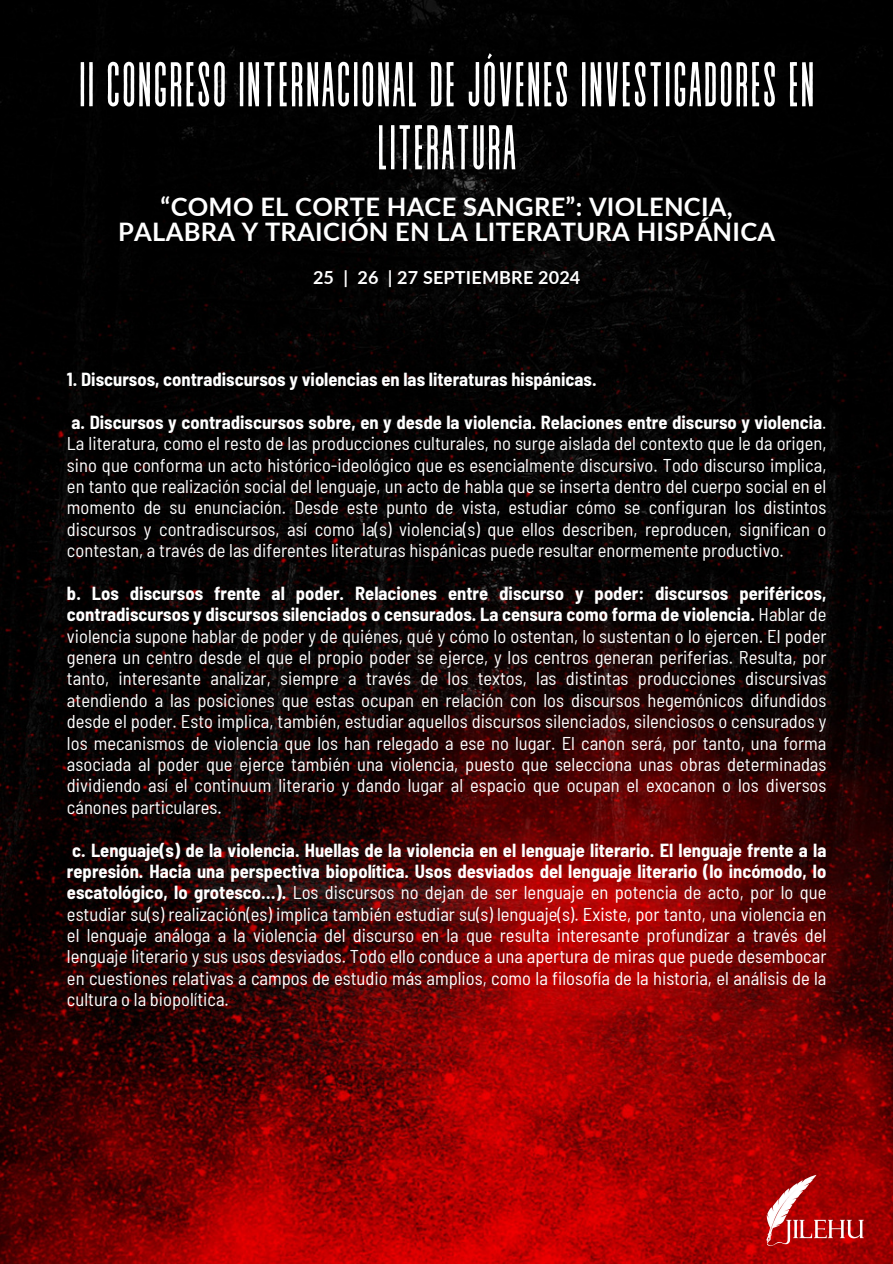
<style>
.page{position:relative;width:893px;height:1264px;background:#fff}
.page>*{position:absolute;margin:0;border:0;box-sizing:border-box;transform-origin:0 0}
.t1{font:63px/63px "Revive 80 Tall";letter-spacing:.01em;color:#fff;text-align:center}
.t2{font:700 25.5px/24.8px "Lato";letter-spacing:.01em;color:#fff;text-align:center}
.t3{font:semi-condensed 18.45px/21.3px "Barlow";color:#fff;text-align:justify}
.t4{font:700 semi-condensed 18.45px "Barlow";color:#fff}
.t5{font:700 18px "Lato";letter-spacing:.01em;color:#fff}
.s1{font-weight:700}
</style>
<div class="page">
<img style="left:0;top:0;width:892px;height:1263px">
<img style="left:752px;top:1147px;width:116px;height:116px">
<h1 class="t1" style="left:78px;top:58px;width:738px">II CONGRESO INTERNACIONAL DE JÓVENES INVESTIGADORES EN<br>LITERATURA</h1>
<h2 class="t2" style="left:118px;top:194px;width:658px">“COMO EL CORTE HACE SANGRE”: VIOLENCIA,<br>PALABRA Y TRAICIÓN EN LA LITERATURA HISPÁNICA</h2>
<h3 class="t5" style="left:313px;top:266px;width:269px">25 | 26 | 27 SEPTIEMBRE 2024</h3>
<h4 class="t4" style="left:67px;top:367px;width:531px">1. Discursos, contradiscursos y violencias en las literaturas hispánicas.</h4>
<p class="t3" style="left:67px;top:411px;width:761px"><span class="s1">a. Discursos y contradiscursos sobre, en y desde la violencia. Relaciones entre discurso y violencia</span>.<br>La literatura, como el resto de las producciones culturales, no surge aislada del contexto que le da origen, sino que conforma un acto histórico-ideológico que es esencialmente discursivo. Todo discurso implica, en tanto que realización social del lenguaje, un acto de habla que se inserta dentro del cuerpo social en el momento de su enunciación. Desde este punto de vista, estudiar cómo se configuran los distintos discursos y contradiscursos, así como la(s) violencia(s) que ellos describen, reproducen, significan o contestan, a través de las diferentes literaturas hispánicas puede resultar enormemente productivo.</p>
<p class="t3" style="left:67px;top:582px;width:761px"><span class="s1">b. Los discursos frente al poder. Relaciones entre discurso y poder: discursos periféricos, contradiscursos y discursos silenciados o censurados. La censura como forma de violencia.</span> Hablar de violencia supone hablar de poder y de quiénes, qué y cómo lo ostentan, lo sustentan o lo ejercen. El poder genera un centro desde el que el propio poder se ejerce, y los centros generan periferias. Resulta, por tanto, interesante analizar, siempre a través de los textos, las distintas producciones discursivas atendiendo a las posiciones que estas ocupan en relación con los discursos hegemónicos difundidos desde el poder. Esto implica, también, estudiar aquellos discursos silenciados, silenciosos o censurados y los mecanismos de violencia que los han relegado a ese no lugar. El canon será, por tanto, una forma asociada al poder que ejerce también una violencia, puesto que selecciona unas obras determinadas dividiendo así el continuum literario y dando lugar al espacio que ocupan el exocanon o los diversos cánones particulares.</p>
<p class="t3" style="left:67px;top:838px;width:761px"><span class="s1">c. Lenguaje(s) de la violencia. Huellas de la violencia en el lenguaje literario. El lenguaje frente a la represión. Hacia una perspectiva biopolítica. Usos desviados del lenguaje literario (lo incómodo, lo escatológico, lo grotesco…).</span> Los discursos no dejan de ser lenguaje en potencia de acto, por lo que estudiar su(s) realización(es) implica también estudiar su(s) lenguaje(s). Existe, por tanto, una violencia en el lenguaje análoga a la violencia del discurso en la que resulta interesante profundizar a través del lenguaje literario y sus usos desviados. Todo ello conduce a una apertura de miras que puede desembocar en cuestiones relativas a campos de estudio más amplios, como la filosofía de la historia, el análisis de la cultura o la biopolítica.</p>
</div>
